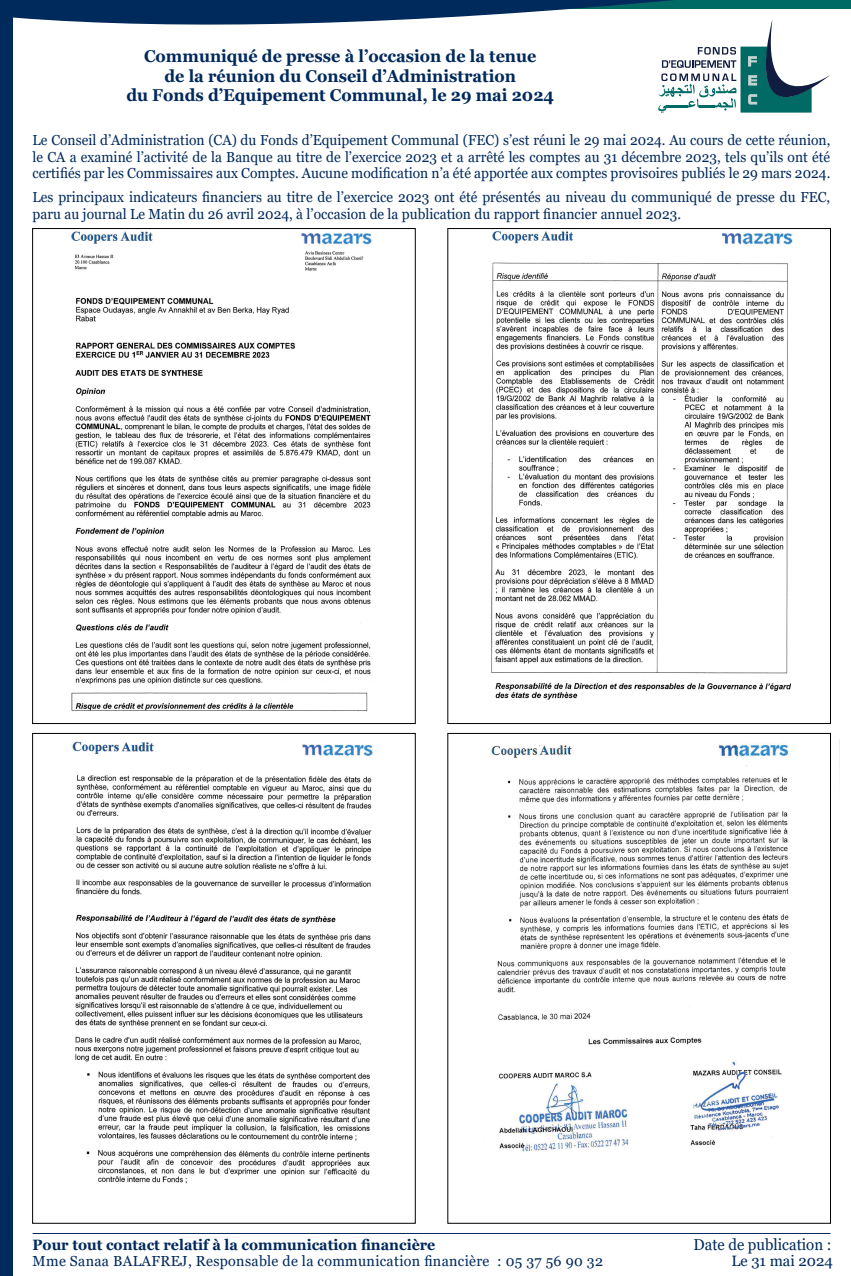
<style>
.page{position:relative;width:851px;height:1276px;background:#fff}
.page>*{position:absolute;margin:0;border:0;box-sizing:border-box;transform-origin:0 0}
.t1{font:700 17.12px/19.5px "Georgia";color:#00295c;text-align:center;scale:.95 1}
.t2{font:15.75px "Georgia";color:#00295c;scale:.95 1}
.t3{font:700 15px "Georgia";color:#00295c;scale:.95 1}
.t4{font:15px "Georgia";color:#00295c}
.t5{font:14.5px/16.5px "Georgia";color:#00295c;text-align:justify;scale:.95 1}
.t6{font:14.5px "Georgia";letter-spacing:.02em;color:#00295c}
</style>
<div class="page">
<img style="left:71px;top:231px;width:301px;height:480px">
<img style="left:491px;top:231px;width:302px;height:469px">
<img style="left:71px;top:741px;width:302px;height:443px">
<img style="left:491px;top:740px;width:340px;height:442px">
<div style="left:0;top:0;width:12px;height:1276px;background:#00295c"></div>
<svg style="left:12px;top:0;width:838px;height:113px"></svg>
<p class="t1" style="left:126px;top:47px;width:451px">Communiqué de presse à l’occasion de la tenue<br>de la réunion du Conseil d’Administration<br>du Fonds d’Equipement Communal, le 29 mai 2024</p>
<p class="t5" style="left:33px;top:132px;width:841px">Le Conseil d’Administration (CA) du Fonds d’Equipement Communal (FEC) s’est réuni le 29 mai 2024. Au cours de cette réunion, le CA a examiné l’activité de la Banque au titre de l’exercice 2023 et a arrêté les comptes au 31 décembre 2023, tels qu’ils ont été certifiés par les Commissaires aux Comptes. Aucune modification n’a été apportée aux comptes provisoires publiés le 29 mars 2024.</p>
<p class="t5" style="left:33px;top:189px;width:841px">Les principaux indicateurs financiers au titre de l’exercice 2023 ont été présentés au niveau du communiqué de presse du FEC, paru au journal Le Matin du 26 avril 2024, à l’occasion de la publication du rapport financier annuel 2023.</p>
<p class="t3" style="left:33px;top:1235px;width:425px">Pour tout contact relatif à la communication financière</p>
<p class="t6" style="left:33px;top:1252px;width:572px">Mme Sanaa BALAFREJ, Responsable de la communication financière : 05 37 56 90 32</p>
<p class="t2" style="left:693px;top:1235px;width:147px">Date de publication :</p>
<p class="t4" style="left:731px;top:1251px;width:103px">Le 31 mai 2024</p>
</div>
